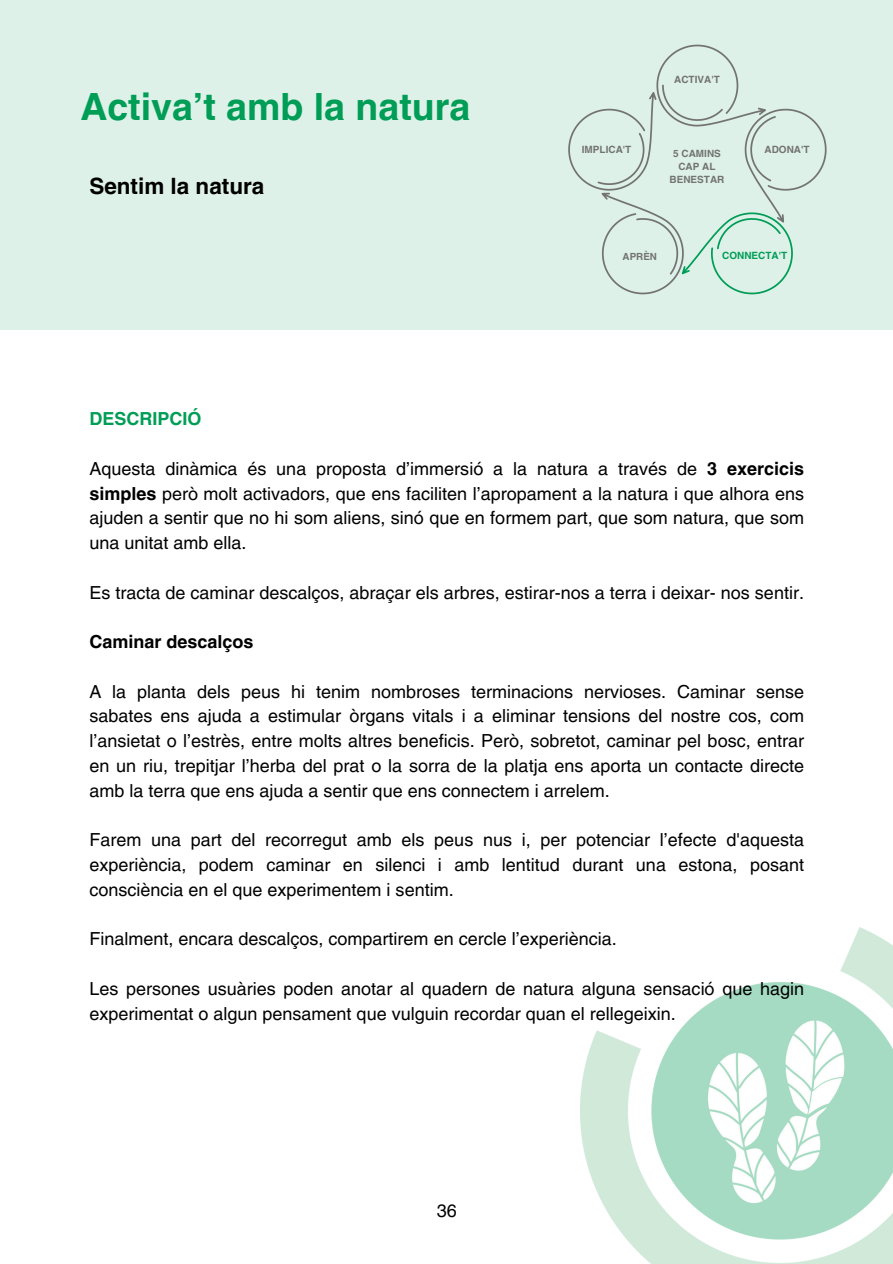
<style>
.page{position:relative;width:893px;height:1264px;background:#fff}
.page>*{position:absolute;margin:0;border:0;box-sizing:border-box;transform-origin:0 0}
.t1{font:700 37.5px "Helvetica LT Pro";color:#009d56}
.t2{font:700 22.5px "Helvetica LT Pro";color:#000}
.t3{font:18px/24.8px "Helvetica LT Pro";color:#000;text-align:justify}
.t4{font:700 18px "Helvetica LT Pro";color:#000}
.t5{font:700 18px "Helvetica LT Pro";color:#009d56}
.t6{font:18px "Helvetica World";color:#000}
.t7{font:700 10.05px/13.4px "Helvetica LT Pro";color:#737373;text-align:center}
.t8{font:700 10.05px "Helvetica LT Pro";color:#009d56}
.t9{font:700 9.9px "Helvetica LT Pro";color:#737373}
.s1{font-weight:700}
</style>
<div class="page">
<img style="left:580px;top:927px;width:312px;height:336px">
<div style="left:0;top:0;width:892px;height:329px;background:#ddf1e8"></div>
<svg style="left:568px;top:45px;width:258px;height:249px"></svg>
<h5 class="t1" style="left:80px;top:93px;width:391px">Activa’t amb la natura</h5>
<h5 class="t2" style="left:89px;top:177px;width:176px">Sentim la natura</h5>
<h5 class="t7" style="left:581px;top:143px;width:51px">IMPLICA'T</h5>
<h4 class="t7" style="left:674px;top:74px;width:47px">ACTIVA'T</h4>
<h5 class="t7" style="left:669px;top:147px;width:56px">5 CAMINS<br>CAP AL<br>BENESTAR</h5>
<h5 class="t7" style="left:764px;top:143px;width:47px">ADONA'T</h5>
<p class="t9" style="left:622px;top:252px;width:36px">APRÈN</p>
<p class="t8" style="left:722px;top:252px;width:67px">CONNECTA'T</p>
<h1 class="t5" style="left:89px;top:412px;width:114px">DESCRIPCIÓ</h1>
<h2 class="t3" style="left:89px;top:458px;width:716px">Aquesta dinàmica és una proposta d’immersió a la natura a través de <span class="s1">3 exercicis simples</span> però molt activadors, que ens faciliten l’apropament a la natura i que alhora ens ajuden a sentir que no hi som aliens, sinó que en formem part, que som natura, que som una unitat amb ella.</h2>
<p class="t3" style="left:89px;top:581px;width:716px">Es tracta de caminar descalços, abraçar els arbres, estirar-nos a terra i deixar- nos sentir.</p>
<p class="t4" style="left:89px;top:635px;width:166px">Caminar descalços</p>
<p class="t3" style="left:89px;top:680px;width:716px">A la planta dels peus hi tenim nombroses terminacions nervioses. Caminar sense sabates ens ajuda a estimular òrgans vitals i a eliminar tensions del nostre cos, com l’ansietat o l’estrès, entre molts altres beneficis. Però, sobretot, caminar pel bosc, entrar en un riu, trepitjar l’herba del prat o la sorra de la platja ens aporta un contacte directe amb la terra que ens ajuda a sentir que ens connectem i arrelem.</p>
<p class="t3" style="left:89px;top:829px;width:716px">Farem una part del recorregut amb els peus nus i, per potenciar l’efecte d'aquesta experiència, podem caminar en silenci i amb lentitud durant una estona, posant consciència en el que experimentem i sentim.</p>
<p class="t3" style="left:89px;top:928px;width:529px">Finalment, encara descalços, compartirem en cercle l’experiència.</p>
<h3 class="t3" style="left:89px;top:977px;width:716px">Les persones usuàries poden anotar al quadern de natura alguna sensació que hagin experimentat o algun pensament que vulguin recordar quan el rellegeixin.</h3>
<h5 class="t6" style="left:436px;top:1200px;width:22px">36</h5>
</div>
